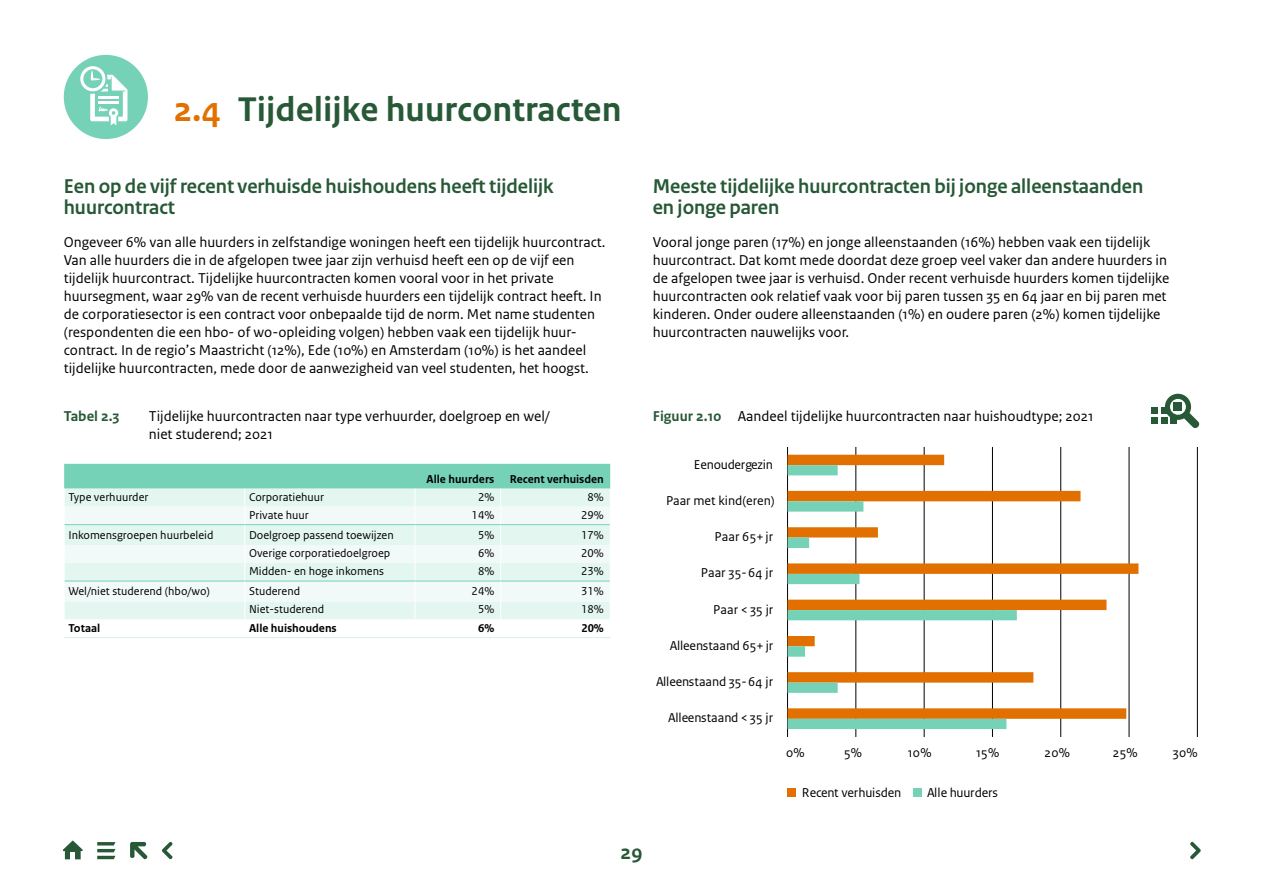
<style>
.page{position:relative;width:1263px;height:893px;background:#fff}
.page>*{position:absolute;margin:0;border:0;box-sizing:border-box;transform-origin:0 0}
.t1{font:700 36px "Rijksoverheid Sans Text";color:#275937}
.t2{font:700 21px/21px "Rijksoverheid Sans Heading";color:#275937}
.t3{font:700 21px "Rijksoverheid Sans Text";color:#275937}
.t4{font:15px/18px "Rijksoverheid Sans Text";color:#000}
.t5{font:700 15px "Rijksoverheid Sans Text";color:#275937}
.t6{font:13.5px "Rijksoverheid Sans Text";color:#000}
.t7{font:12px "Rijksoverheid Sans Text";color:#000}
.t8{font:700 12px "Rijksoverheid Sans Text";color:#000}
.s1{color:#e17000}
.s2{font-weight:700;color:#275937}
</style>
<div class="page">
<svg style="left:1152px;top:394px;width:47px;height:34px"></svg>
<hr style="left:245px;top:637px;width:170px;height:1px;background:#d6f1e9">
<hr style="left:415px;top:637px;width:86px;height:1px;background:#d6f1e9">
<hr style="left:501px;top:637px;width:110px;height:1px;background:#d6f1e9">
<hr style="left:64px;top:637px;width:181px;height:1px;background:#d6f1e9">
<svg style="left:64px;top:464px;width:547px;height:155px"></svg>
<div style="left:64px;top:55px;width:84px;height:84px;background:#76d2b6;border-radius:50%"></div>
<svg style="left:80px;top:66px;width:47px;height:59px"></svg>
<svg style="left:162px;top:841px;width:11px;height:18px"></svg>
<svg style="left:1190px;top:841px;width:11px;height:18px"></svg>
<svg style="left:97px;top:842px;width:18px;height:17px"></svg>
<svg style="left:130px;top:842px;width:18px;height:18px"></svg>
<svg style="left:63px;top:840px;width:20px;height:20px"></svg>
<hr style="left:1197px;top:447px;width:1px;height:290px;background:#000">
<hr style="left:1129px;top:447px;width:1px;height:290px;background:#000">
<hr style="left:1060px;top:447px;width:1px;height:290px;background:#000">
<hr style="left:992px;top:447px;width:1px;height:290px;background:#000">
<hr style="left:924px;top:447px;width:1px;height:290px;background:#000">
<hr style="left:855px;top:447px;width:1px;height:290px;background:#000">
<hr style="left:787px;top:447px;width:1px;height:290px;background:#000">
<svg style="left:787px;top:455px;width:351px;height:264px"></svg>
<div style="left:787px;top:788px;width:9px;height:9px;background:#e17000"></div>
<svg style="left:787px;top:465px;width:230px;height:264px"></svg>
<div style="left:913px;top:789px;width:8px;height:8px;background:#76d2b6"></div>
<h1 class="t1" style="left:174px;top:89px;width:449px"><span class="s1">2.4</span> Tijdelijke huurcontracten</h1>
<h2 class="t2" style="left:64px;top:176px;width:491px">Een op de vijf recent verhuisde huishoudens heeft tijdelijk huurcontract</h2>
<p class="t4" style="left:64px;top:233px;width:543px">Ongeveer 6% van alle huurders in zelfstandige woningen heeft een tijdelijk huurcontract.<br>Van alle huurders die in de afgelopen twee jaar zijn verhuisd heeft een op de vijf een tijdelijk huurcontract. Tijdelijke huurcontracten komen vooral voor in het private huursegment, waar 29% van de recent verhuisde huurders een tijdelijk contract heeft. In de corporatiesector is een contract voor onbepaalde tijd de norm. Met name studenten (respondenten die een hbo- of wo-opleiding volgen) hebben vaak een tijdelijk huur&shy;contract. In de regio’s Maastricht (12%), Ede (10%) en Amsterdam (10%) is het aandeel tijdelijke huurcontracten, mede door de aanwezigheid van veel studenten, het hoogst.</p>
<h2 class="t2" style="left:653px;top:176px;width:492px">Meeste tijdelijke huurcontracten bij jonge alleenstaanden en jonge paren</h2>
<p class="t4" style="left:653px;top:233px;width:518px">Vooral jonge paren (17%) en jonge alleenstaanden (16%) hebben vaak een tijdelijk huurcontract. Dat komt mede doordat deze groep veel vaker dan andere huurders in de afgelopen twee jaar is verhuisd. Onder recent verhuisde huurders komen tijdelijke huurcontracten ook relatief vaak voor bij paren tussen 35 en 64 jaar en bij paren met kinderen. Onder oudere alleenstaanden (1%) en oudere paren (2%) komen tijdelijke huurcontracten nauwelijks voor.</p>
<p class="t5" style="left:64px;top:408px;width:57px">Tabel 2.3</p>
<p class="t4" style="left:149px;top:408px;width:402px">Tijdelijke huurcontracten naar type verhuurder, doelgroep en wel/ niet studerend; 2021</p>
<p class="t4" style="left:653px;top:407px;width:442px"><span class="s2">Figuur 2.10</span> Aandeel tijdelijke huurcontracten naar huishoudtype; 2021</p>
<p class="t8" style="left:426px;top:472px;width:69px">Alle huurders</p>
<p class="t8" style="left:510px;top:472px;width:96px">Recent verhuisden</p>
<p class="t7" style="left:68px;top:490px;width:82px">Type verhuurder</p>
<p class="t7" style="left:249px;top:490px;width:77px">Corporatiehuur</p>
<p class="t7" style="left:478px;top:490px;width:18px">2%</p>
<p class="t7" style="left:587px;top:490px;width:18px">8%</p>
<p class="t7" style="left:249px;top:508px;width:61px">Private huur</p>
<p class="t7" style="left:472px;top:508px;width:24px">14%</p>
<p class="t7" style="left:581px;top:508px;width:24px">29%</p>
<p class="t7" style="left:68px;top:528px;width:147px">Inkomensgroepen huurbeleid</p>
<p class="t7" style="left:249px;top:528px;width:146px">Doelgroep passend toewijzen</p>
<p class="t7" style="left:478px;top:528px;width:18px">5%</p>
<p class="t7" style="left:581px;top:528px;width:24px">17%</p>
<p class="t7" style="left:249px;top:546px;width:143px">Overige corporatiedoelgroep</p>
<p class="t7" style="left:478px;top:546px;width:18px">6%</p>
<p class="t7" style="left:581px;top:546px;width:24px">20%</p>
<p class="t7" style="left:249px;top:564px;width:136px">Midden- en hoge inkomens</p>
<p class="t7" style="left:478px;top:564px;width:18px">8%</p>
<p class="t7" style="left:581px;top:564px;width:24px">23%</p>
<p class="t7" style="left:68px;top:585px;width:143px">Wel/niet studerend (hbo/wo)</p>
<p class="t7" style="left:249px;top:585px;width:53px">Studerend</p>
<p class="t7" style="left:472px;top:585px;width:24px">24%</p>
<p class="t7" style="left:581px;top:585px;width:24px">31%</p>
<p class="t7" style="left:249px;top:603px;width:77px">Niet-studerend</p>
<p class="t7" style="left:478px;top:603px;width:18px">5%</p>
<p class="t7" style="left:581px;top:603px;width:24px">18%</p>
<p class="t8" style="left:68px;top:621px;width:33px">Totaal</p>
<p class="t8" style="left:249px;top:621px;width:89px">Alle huishoudens</p>
<p class="t8" style="left:478px;top:621px;width:18px">6%</p>
<p class="t8" style="left:581px;top:621px;width:24px">20%</p>
<p class="t6" style="left:694px;top:456px;width:81px">Eenoudergezin</p>
<p class="t6" style="left:666px;top:493px;width:110px">Paar met kind(eren)</p>
<p class="t6" style="left:715px;top:529px;width:60px">Paar 65+ jr</p>
<p class="t6" style="left:701px;top:565px;width:74px">Paar 35-64 jr</p>
<p class="t6" style="left:713px;top:601px;width:61px">Paar &lt; 35 jr</p>
<p class="t6" style="left:670px;top:638px;width:105px">Alleenstaand 65+ jr</p>
<p class="t6" style="left:656px;top:674px;width:119px">Alleenstaand 35-64 jr</p>
<h2 class="t3" style="left:621px;top:840px;width:23px">29</h2>
<p class="t6" style="left:668px;top:710px;width:106px">Alleenstaand &lt; 35 jr</p>
<p class="t6" style="left:786px;top:745px;width:20px">0%</p>
<p class="t6" style="left:844px;top:745px;width:19px">5%</p>
<p class="t6" style="left:908px;top:745px;width:25px">10%</p>
<p class="t6" style="left:976px;top:745px;width:25px">15%</p>
<p class="t6" style="left:1044px;top:745px;width:27px">20%</p>
<p class="t6" style="left:1113px;top:745px;width:26px">25%</p>
<p class="t6" style="left:1173px;top:745px;width:26px">30%</p>
<p class="t6" style="left:802px;top:785px;width:101px">Recent verhuisden</p>
<p class="t6" style="left:927px;top:785px;width:72px">Alle huurders</p>
</div>
